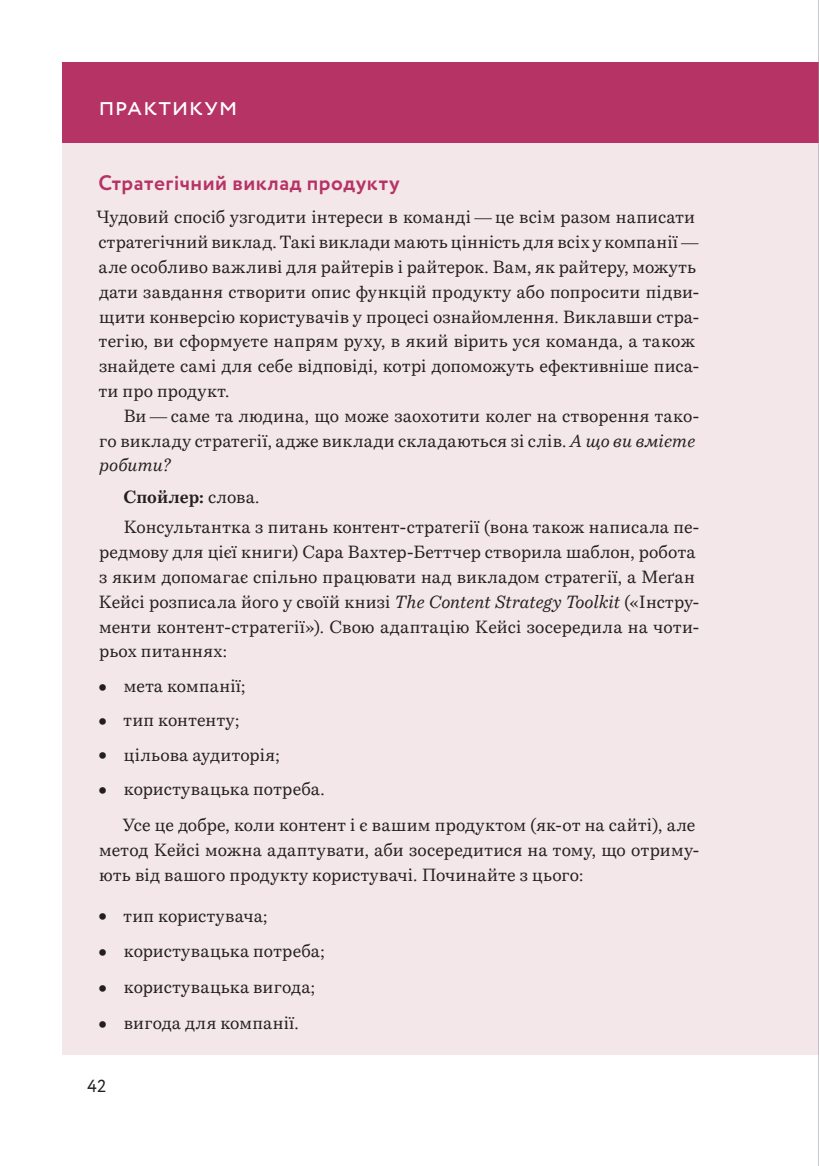
<style>
.page{position:relative;width:819px;height:1166px;background:#fff}
.page>*{position:absolute;margin:0;border:0;box-sizing:border-box;transform-origin:0 0}
.Fon-Header{font:24.5px "Circe";color:#fff}
.Fon-Sub-Header{font:700 21px "Circe";letter-spacing:.025em;color:#b63365}
.Main{font:17.5px/24.8px "Bressay";letter-spacing:.015em;color:#231f20}
.First{font:17.5px/24.8px "Bressay";letter-spacing:.015em;color:#231f20}
.Main-2{font:700 17.5px "Bressay";color:#231f20}
.t1{font:17.5px "Circe";color:#231f20}
.s1{font-style:italic}
.s2{font-weight:400}
.s3{font-weight:700;font-size:26.25px}
</style>
<div class="page">
<div style="left:62px;top:130px;width:756px;height:924px;background:#f4e7ea"></div>
<div style="left:62px;top:62px;width:756px;height:81px;background:#b63365"></div>
<hr style="left:818px;top:0;width:1px;height:1166px;background:#939598">
<p class="Fon-Header" style="left:99px;top:90px;width:140px">ПРАКТИКУМ</p>
<p class="Fon-Sub-Header" style="left:98px;top:168px;width:303px">Стратегічний виклад продукту</p>
<p class="First" style="left:96px;top:205px;width:604px">Чудовий спосіб узгодити інтереси в команді — це всім разом написати стратегічний виклад. Такі виклади мають цінність для всіх у компанії — але особливо важливі для райтерів і райтерок. Вам, як райтеру, можуть дати завдання створити опис функцій продукту або попросити підви&shy;щити конверсію користувачів у процесі ознайомлення. Виклавши стра&shy;тегію, ви сформуєте напрям руху, в який вірить уся команда, а також знайдете самі для себе відповіді, котрі допоможуть ефективніше писа&shy;ти про продукт.</p>
<p class="Main" style="left:99px;top:403px;width:601px;text-indent:24px">Ви — саме та людина, що може заохотити колег на створення тако&shy;го викладу стратегії, адже виклади складаються зі слів. <span class="s1">А що ви вмієте робити?</span></p>
<p class="Main-2" style="left:123px;top:486px;width:138px">Спойлер: <span class="s2">слова.</span></p>
<p class="Main" style="left:98px;top:515px;width:602px;text-indent:25px">Консультантка з питань контент-стратегії (вона також написала пе&shy;редмову для цієї книги) Сара Вахтер-Беттчер створила шаблон, робота з яким допомагає спільно працювати над викладом стратегії, а Меґан Кейсі розписала його у своїй книзі <span class="s1">The Content Strategy Toolkit</span> («Інстру&shy;менти контент-стратегії»). Свою адаптацію Кейсі зосередила на чоти&shy;рьох питаннях:</p>
<p class="First" style="left:98px;top:673px;width:149px"><span class="s3">•</span> мета компанії;</p>
<p class="First" style="left:98px;top:707px;width:143px"><span class="s3">•</span> тип контенту;</p>
<p class="First" style="left:98px;top:742px;width:183px"><span class="s3">•</span> цільова аудиторія;</p>
<p class="First" style="left:98px;top:776px;width:228px"><span class="s3">•</span> користувацька потреба.</p>
<p class="Main" style="left:99px;top:812px;width:601px;text-indent:24px">Усе це добре, коли контент і є вашим продуктом (як-от на сайті), але метод Кейсі можна адаптувати, аби зосередитися на тому, що отриму&shy;ють від вашого продукту користувачі. Починайте з цього:</p>
<p class="First" style="left:98px;top:903px;width:171px"><span class="s3">•</span> тип користувача;</p>
<p class="First" style="left:98px;top:939px;width:228px"><span class="s3">•</span> користувацька потреба;</p>
<p class="First" style="left:98px;top:975px;width:219px"><span class="s3">•</span> користувацька вигода;</p>
<p class="First" style="left:98px;top:1010px;width:202px"><span class="s3">•</span> вигода для компанії.</p>
<p class="t1" style="left:87px;top:1074px;width:21px">42</p>
</div>
